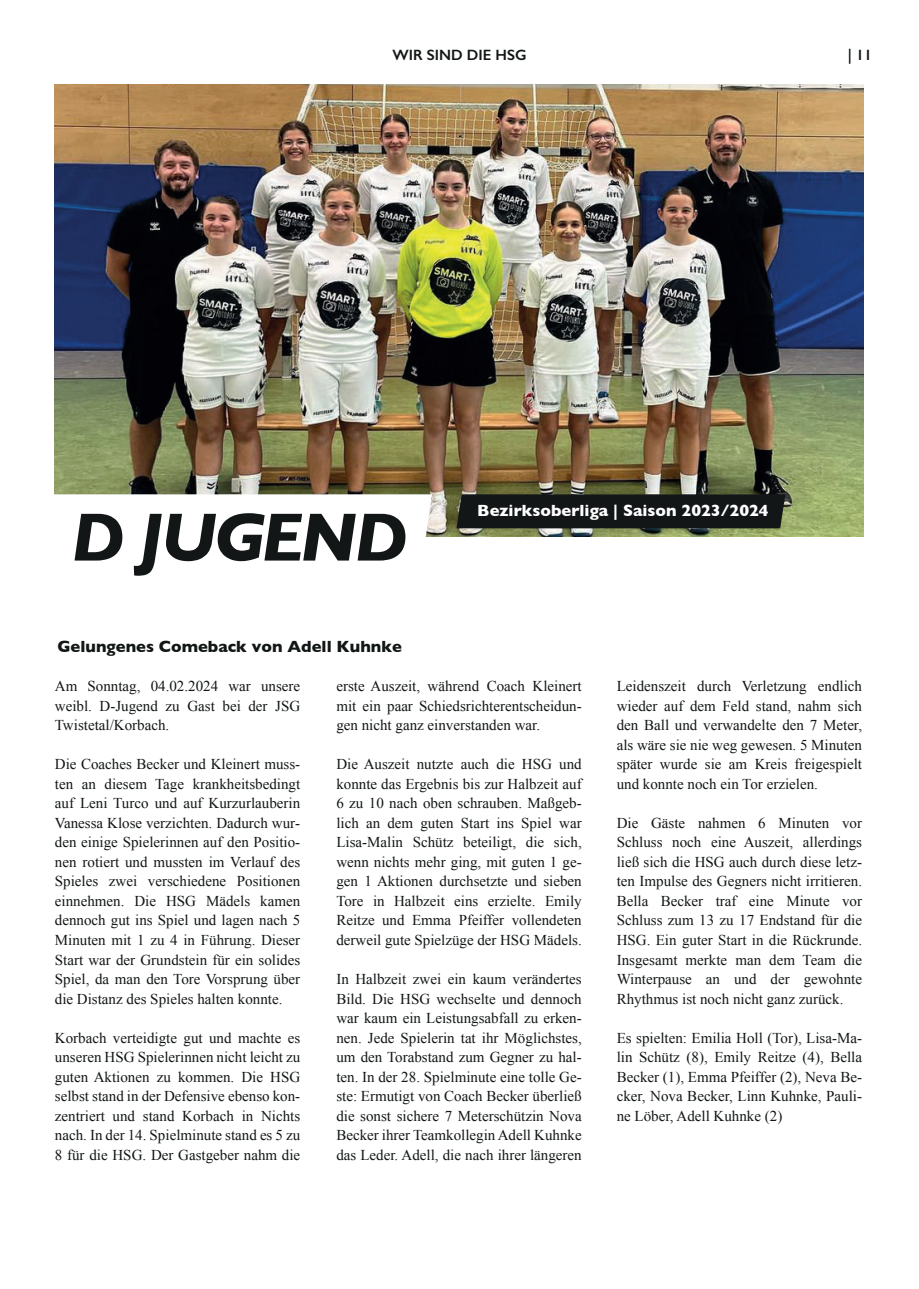
<style>
.page{position:relative;width:919px;height:1289px;background:#fff}
.page>*{position:absolute;margin:0;border:0;box-sizing:border-box;transform-origin:0 0}
.t1{font:italic 700 69px "Gill Sans";letter-spacing:-.05em;color:#121617}
.t2{font:700 16.5px "Gill Sans";color:#121617}
.t3{font:700 16.5px "Gill Sans";color:#fff}
.t4{font:15px/19.5px "Times New Roman";color:#121617;text-align:justify}
.t5{font:600 15px "Gill Sans";color:#121617}
</style>
<div class="page">
<img style="left:55px;top:84px;width:808px;height:453px">
<div style="left:456px;top:494px;width:329px;height:34px;background:#121617"></div>
<svg style="left:54px;top:494px;width:378px;height:43px"></svg>
<p class="t5" style="left:392px;top:50px;width:136px">WIR SIND DIE HSG</p>
<p class="t5" style="left:847px;top:50px;width:26px">| 11</p>
<h1 class="t1" style="left:71px;top:513px;width:338px">D JUGEND</h1>
<p class="t2" style="left:57px;top:640px;width:346px">Gelungenes Comeback von Adell Kuhnke</p>
<p class="t3" style="left:477px;top:504px;width:293px">Bezirksoberliga | Saison 2023/2024</p>
<p class="t4" style="left:55px;top:678px;width:247px">Am Sonntag, 04.02.2024 war unsere weibl. D-Jugend zu Gast bei der JSG Twistetal/Korbach.</p>
<p class="t4" style="left:55px;top:756px;width:247px">Die Coaches Becker und Kleinert muss&shy;ten an diesem Tage krankheitsbedingt auf Leni Turco und auf Kurzurlauberin Vanessa Klose verzichten. Dadurch wur&shy;den einige Spielerinnen auf den Positio&shy;nen rotiert und mussten im Verlauf des Spieles zwei verschiedene Positionen einnehmen. Die HSG Mädels kamen dennoch gut ins Spiel und lagen nach 5<br>Minuten mit 1 zu 4 in Führung. Dieser Start war der Grundstein für ein solides Spiel, da man den Tore Vorsprung über die Distanz des Spieles halten konnte.</p>
<p class="t4" style="left:55px;top:1029px;width:247px">Korbach verteidigte gut und machte es unseren HSG Spielerinnen nicht leicht zu guten Aktionen zu kommen. Die HSG selbst stand in der Defensive ebenso kon&shy;zentriert und stand Korbach in Nichts nach. In der 14. Spielminute stand es 5 zu 8 für die HSG. Der Gastgeber nahm die</p>
<p class="t4" style="left:336px;top:678px;width:247px">erste Auszeit, während Coach Kleinert mit ein paar Schiedsrichterentscheidun&shy;gen nicht ganz einverstanden war.</p>
<p class="t4" style="left:336px;top:756px;width:247px">Die Auszeit nutzte auch die HSG und konnte das Ergebnis bis zur Halbzeit auf 6 zu 10 nach oben schrauben. Maßgeb&shy;lich an dem guten Start ins Spiel war Lisa-Malin Schütz beteiligt, die sich, wenn nichts mehr ging, mit guten 1 ge&shy;gen 1 Aktionen durchsetzte und sieben Tore in Halbzeit eins erzielte. Emily Reitze und Emma Pfeiffer vollendeten derweil gute Spielzüge der HSG Mädels.</p>
<p class="t4" style="left:336px;top:970px;width:247px">In Halbzeit zwei ein kaum verändertes Bild. Die HSG wechselte und dennoch war kaum ein Leistungsabfall zu erken&shy;nen. Jede Spielerin tat ihr Möglichstes, um den Torabstand zum Gegner zu hal&shy;ten. In der 28. Spielminute eine tolle Ge&shy;ste: Ermutigt von Coach Becker überließ die sonst sichere 7 Meterschützin Nova Becker ihrer Teamkollegin Adell Kuhnke das Leder. Adell, die nach ihrer längeren</p>
<p class="t4" style="left:616px;top:678px;width:247px">Leidenszeit durch Verletzung endlich wieder auf dem Feld stand, nahm sich den Ball und verwandelte den 7 Meter, als wäre sie nie weg gewesen. 5 Minuten später wurde sie am Kreis freigespielt und konnte noch ein Tor erzielen.</p>
<p class="t4" style="left:616px;top:814px;width:247px">Die Gäste nahmen 6 Minuten vor Schluss noch eine Auszeit, allerdings ließ sich die HSG auch durch diese letz&shy;ten Impulse des Gegners nicht irritieren.<br>Bella Becker traf eine Minute vor Schluss zum 13 zu 17 Endstand für die HSG. Ein guter Start in die Rückrunde.<br>Insgesamt merkte man dem Team die Winterpause an und der gewohnte Rhythmus ist noch nicht ganz zurück.</p>
<p class="t4" style="left:616px;top:1029px;width:247px">Es spielten: Emilia Holl (Tor), Lisa-Ma&shy;lin Schütz (8), Emily Reitze (4), Bella Becker (1), Emma Pfeiffer (2), Neva Be&shy;cker, Nova Becker, Linn Kuhnke, Pauli&shy;ne Löber, Adell Kuhnke (2)</p>
</div>
